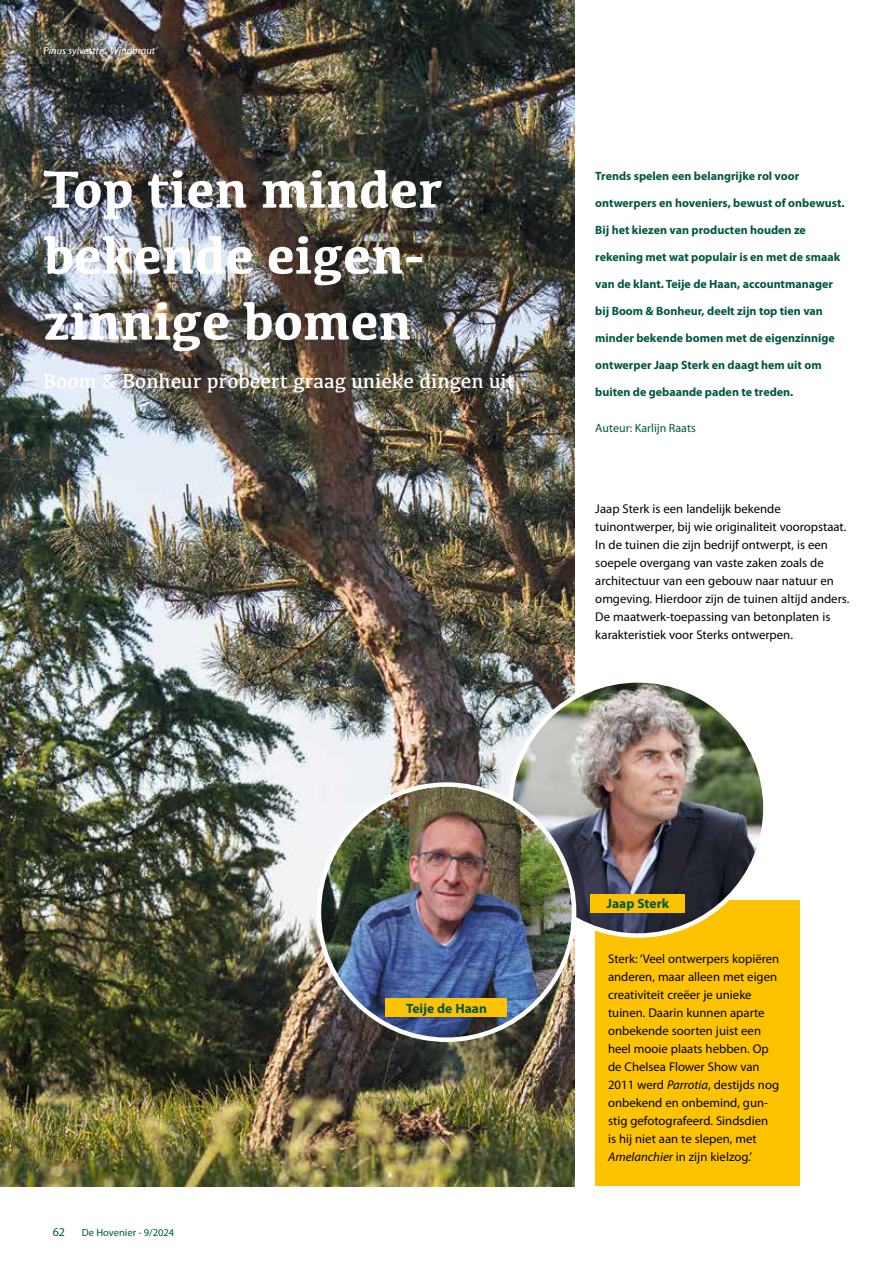
<style>
.page{position:relative;width:893px;height:1263px;background:#fff}
.page>*{position:absolute;margin:0;border:0;box-sizing:border-box;transform-origin:0 0}
.t1{font:700 54px/66px "Kefa";color:#fff}
.t2{font:21px "Kefa";color:#fff}
.t3{font:700 13.5px "Myriad Pro";color:#00573f}
.t4{font:12.75px/18px "Myriad Pro";color:#000}
.t5{font:700 12px "Myriad Pro";color:#00573f}
.t6{font:12px "Myriad Pro";color:#00573f}
.t7{font:italic 10.5px "Myriad Pro";color:#fff}
.t8{font:10.5px "Myriad Pro";color:#00573f}
.s1{font-style:italic}
</style>
<div class="page">
<img style="left:0;top:0;width:574px;height:1186px">
<div style="left:595px;top:900px;width:204px;height:286px;background:#fdc200"></div>
<img style="left:510px;top:680px;width:255px;height:255px;border-radius:128px">
<div style="left:591px;top:894px;width:94px;height:19px;background:#fdc200"></div>
<img style="left:319px;top:784px;width:255px;height:256px;border-radius:128px">
<div style="left:386px;top:998px;width:121px;height:19px;background:#fdc200"></div>
<p class="t7" style="left:44px;top:44px;width:115px">Pinus sylvestris ‘Windbraut’</p>
<h1 class="t1" style="left:44px;top:154px;width:401px">Top tien minder bekende eigen&shy;zinnige bomen</h1>
<h2 class="t2" style="left:43px;top:368px;width:473px">Boom &amp; Bonheur probeert graag unieke dingen uit</h2>
<p class="t5" style="left:595px;top:168px;width:205px">Trends spelen een belangrijke rol voor</p>
<p class="t5" style="left:595px;top:195px;width:251px">ontwerpers en hoveniers, bewust of onbewust.</p>
<p class="t5" style="left:595px;top:222px;width:212px">Bij het kiezen van producten houden ze</p>
<p class="t5" style="left:595px;top:249px;width:246px">rekening met wat populair is en met de smaak</p>
<p class="t5" style="left:595px;top:276px;width:239px">van de klant. Teije de Haan, accountmanager</p>
<p class="t5" style="left:595px;top:303px;width:229px">bij Boom &amp; Bonheur, deelt zijn top tien van</p>
<p class="t5" style="left:595px;top:330px;width:241px">minder bekende bomen met de eigenzinnige</p>
<p class="t5" style="left:595px;top:357px;width:228px">ontwerper Jaap Sterk en daagt hem uit om</p>
<p class="t5" style="left:595px;top:384px;width:200px">buiten de gebaande paden te treden.</p>
<p class="t6" style="left:595px;top:421px;width:102px">Auteur: Karlijn Raats</p>
<p class="t4" style="left:595px;top:500px;width:256px">Jaap Sterk is een landelijk bekende tuinontwerper, bij wie originaliteit vooropstaat.<br>In de tuinen die zijn bedrijf ontwerpt, is een soepele overgang van vaste zaken zoals de architectuur van een gebouw naar natuur en omgeving. Hierdoor zijn de tuinen altijd anders.<br>De maatwerk-toepassing van betonplaten is karakteristiek voor Sterks ontwerpen.</p>
<p class="t6" style="left:53px;top:1224px;width:14px">62</p>
<p class="t8" style="left:82px;top:1226px;width:94px">De Hovenier - 9/2024</p>
<p class="t3" style="left:406px;top:999px;width:82px">Teije de Haan</p>
<p class="t3" style="left:607px;top:895px;width:64px">Jaap Sterk</p>
<p class="t4" style="left:608px;top:950px;width:173px">Sterk: ‘Veel ontwerpers kopiëren anderen, maar alleen met eigen creativiteit creëer je unieke tuinen. Daarin kunnen aparte onbekende soorten juist een heel mooie plaats hebben. Op de Chelsea Flower Show van<br>2011 werd <span class="s1">Parrotia</span>, destijds nog onbekend en onbemind, gun&shy;stig gefotografeerd. Sindsdien is hij niet aan te slepen, met<br><span class="s1">Amelanchier</span> in zijn kielzog.’</p>
</div>
